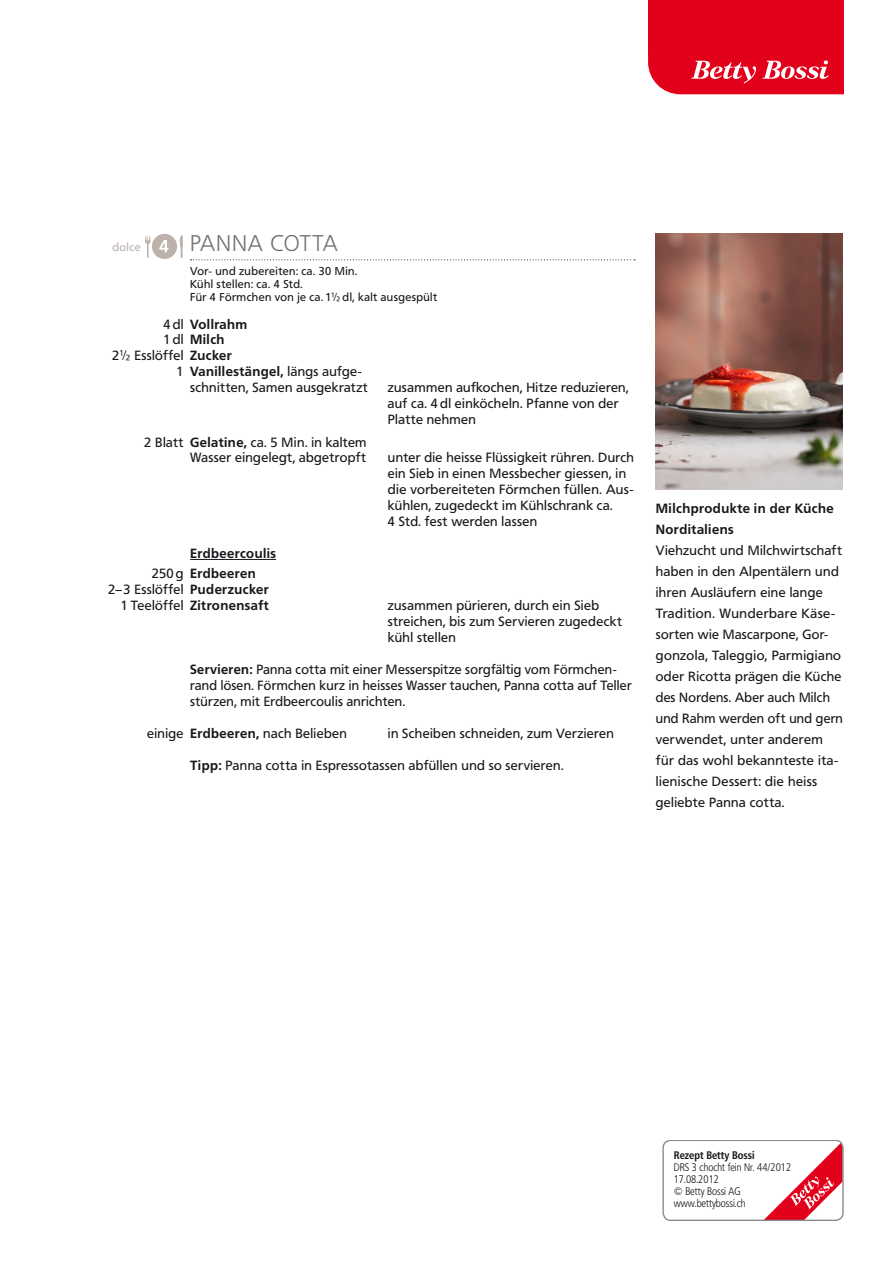
<style>
.page{position:relative;width:893px;height:1263px;background:#fff}
.page>*{position:absolute;margin:0;border:0;box-sizing:border-box;transform-origin:0 0}
.t1{font:300 22.5px "Frutiger B Bn";letter-spacing:.025em;color:#707172}
.t2{font:13.2px/21px "Frutiger B Bn";letter-spacing:.03em;color:#1a171c}
.t3{font:700 13.2px/21px "Frutiger B Bn";letter-spacing:.03em;color:#1a171c}
.t4{font:11.25px/12.8px "Frutiger B Bn";letter-spacing:.04em;color:#1a171c}
.t5{font:11.25px "Frutiger B Bn";letter-spacing:.04em;color:#bcb1ab}
.t6{font:10.8px/12px "Frutiger B Bn Con Light";color:#1a171c}
.t7{font:10.8px "Frutiger B Bn Con Bold";color:#1a171c}
.s1{font-weight:400}
.s2{font-weight:700}
</style>
<div class="page">
<svg style="left:648px;top:0;width:196px;height:94px;background:#e31028"></svg>
<svg style="left:765px;top:1140px;width:77px;height:79px"></svg>
<div style="left:662px;top:1140px;width:182px;height:81px;border:1px solid #87888a;border-radius:8px"></div>
<img style="left:656px;top:234px;width:187px;height:255px">
<svg style="left:191px;top:259px;width:444px;height:1px"></svg>
<hr style="left:190px;top:559px;width:86px;height:1px;background:#1a171c">
<div style="left:152px;top:234px;width:25px;height:25px;background:#bcb1ab;border-radius:50%"></div>
<svg style="left:180px;top:235px;width:3px;height:23px"></svg>
<svg style="left:145px;top:235px;width:6px;height:23px"></svg>
<svg style="left:159px;top:240px;width:9px;height:12px"></svg>
<h1 class="t1" style="left:190px;top:230px;width:149px">PANNA COTTA</h1>
<p class="t4" style="left:190px;top:265px;width:249px">Vor- und zubereiten: ca. 30 Min.<br>Kühl stellen: ca. 4 Std.<br>Für 4 Förmchen von je ca. 1¿ dl, kalt ausgespült</p>
<p class="t3" style="left:163px;top:313px;width:85px"><span class="s1">4 dl</span> Vollrahm</p>
<p class="t3" style="left:163px;top:329px;width:63px"><span class="s1">1 dl</span> Milch</p>
<p class="t2" style="left:112px;top:345px;width:121px">2¿ Esslöffel <span class="s2">Zucker</span></p>
<p class="t3" style="left:176px;top:361px;width:187px"><span class="s1">1</span> Vanillestängel, <span class="s1">längs aufge-</span></p>
<p class="t2" style="left:190px;top:377px;width:179px">schnitten, Samen ausgekratzt</p>
<p class="t2" style="left:388px;top:380px;width:242px;line-height:15.9px">zusammen aufkochen, Hitze reduzieren, auf ca. 4 dl einköcheln. Pfanne von der<br>Platte nehmen</p>
<p class="t2" style="left:144px;top:434px;width:224px;line-height:15.9px;text-align:right">2 Blatt <span class="s2">Gelatine,</span> ca. 5 Min. in kaltem<br>Wasser eingelegt, abgetropft</p>
<p class="t5" style="left:113px;top:240px;width:29px">dolce</p>
<p class="t2" style="left:388px;top:450px;width:248px;line-height:15.9px">unter die heisse Flüssigkeit rühren. Durch ein Sieb in einen Messbecher giessen, in die vorbereiteten Förmchen füllen. Aus&shy;kühlen, zugedeckt im Kühlschrank ca.<br>4 Std. fest werden lassen</p>
<p class="t3" style="left:152px;top:543px;width:126px;line-height:20.2px;text-indent:38px">Erdbeercoulis<br><span class="s1">250 g</span> Erdbeeren</p>
<p class="t3" style="left:108px;top:582px;width:162px;line-height:15.9px;text-align:right"><span class="s1">2–3 Esslöffel</span> Puderzucker<br><span class="s1">1 Teelöffel</span> Zitronensaft</p>
<p class="t2" style="left:388px;top:598px;width:236px;line-height:15.9px">zusammen pürieren, durch ein Sieb streichen, bis zum Servieren zugedeckt kühl stellen</p>
<p class="t2" style="left:190px;top:661px;width:443px;line-height:15.9px"><span class="s2">Servieren:</span> Panna cotta mit einer Messerspitze sorgfältig vom Förmchen&shy;rand lösen. Förmchen kurz in heisses Wasser tauchen, Panna cotta auf Teller stürzen, mit Erdbeercoulis anrichten.</p>
<p class="t2" style="left:147px;top:723px;width:201px">einige <span class="s2">Erdbeeren,</span> nach Belieben</p>
<p class="t2" style="left:388px;top:723px;width:227px">in Scheiben schneiden, zum Verzieren</p>
<p class="t2" style="left:190px;top:755px;width:375px"><span class="s2">Tipp:</span> Panna cotta in Espressotassen abfüllen und so servieren.</p>
<p class="t3" style="left:656px;top:498px;width:179px">Milchprodukte in der Küche<br>Norditaliens</p>
<p class="t2" style="left:656px;top:540px;width:189px">Viehzucht und Milchwirtschaft haben in den Alpentälern und ihren Ausläufern eine lange<br>Tradition. Wunderbare Käse&shy;sorten wie Mascarpone, Gor&shy;gonzola, Taleggio, Parmigiano oder Ricotta prägen die Küche des Nordens. Aber auch Milch und Rahm werden oft und gern verwendet, unter anderem für das wohl bekannteste ita&shy;lienische Dessert: die heiss geliebte Panna cotta.</p>
<p class="t7" style="left:674px;top:1148px;width:82px">Rezept Betty Bossi</p>
<p class="t6" style="left:674px;top:1161px;width:119px">DRS 3 chocht fein Nr. 44/2012<br>17.08.2012<br>© Betty Bossi AG www.bettybossi.ch</p>
</div>
